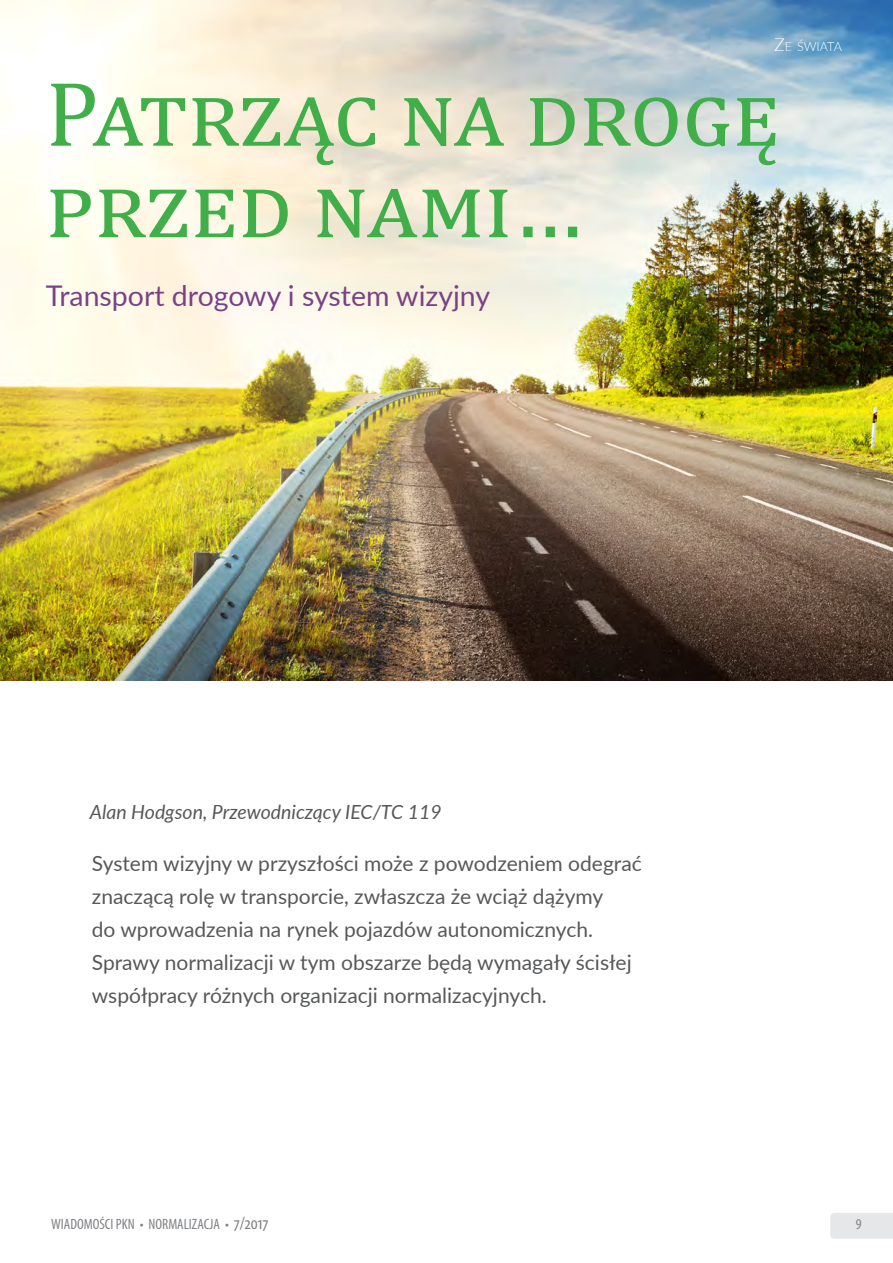
<style>
.page{position:relative;width:893px;height:1263px;background:#fff}
.page>*{position:absolute;margin:0;border:0;box-sizing:border-box;transform-origin:0 0}
.TYTUŁ_ARTYKUŁU{font:93px/91.5px "Cambria";letter-spacing:.055em;color:#40ae49}
.Tekst_REGULAR{font:28.5px "Lato";color:#794186}
.LEAD{font:21px/33px "Lato";color:#57585a}
.podpis{font:italic 19.5px "Lato";color:#57585a}
.Belka_dolna{font:condensed 15px "Myriad Pro";color:#808285}
.Belka_górna{font:300 12.6px "Lato";color:#fff}
.s1{font-size:18px}
</style>
<div class="page">
<div style="left:830px;top:1213px;width:63px;height:26px;background:#e6e7e9"></div>
<img style="left:0;top:0;width:893px;height:680px">
<p class="Belka_górna" style="left:774px;top:38px;width:69px"><span class="s1">Z</span>E ŚWIATA</p>
<p class="TYTUŁ_ARTYKUŁU" style="left:46px;top:68px;width:736px">Patrząc na drogę przed nami…</p>
<p class="Tekst_REGULAR" style="left:46px;top:275px;width:446px">Transport drogowy i system wizyjny</p>
<p class="podpis" style="left:90px;top:798px;width:353px">Alan Hodgson, Przewodniczący IEC/TC 119</p>
<p class="LEAD" style="left:92px;top:846px;width:551px">System wizyjny w przyszłości może z powodzeniem odegrać znaczącą rolę w transporcie, zwłaszcza że wciąż dążymy<br>do wprowadzenia na rynek pojazdów autonomicznych.<br>Sprawy normalizacji w tym obszarze będą wymagały ścisłej współpracy różnych organizacji normalizacyjnych.</p>
<p class="Belka_dolna" style="left:51px;top:1215px;width:219px">WIADOMOŚCI PKN • NORMALIZACJA • <span class="s1">7/2017</span></p>
<p class="Belka_dolna" style="left:856px;top:1214px;width:7px">9</p>
</div>
